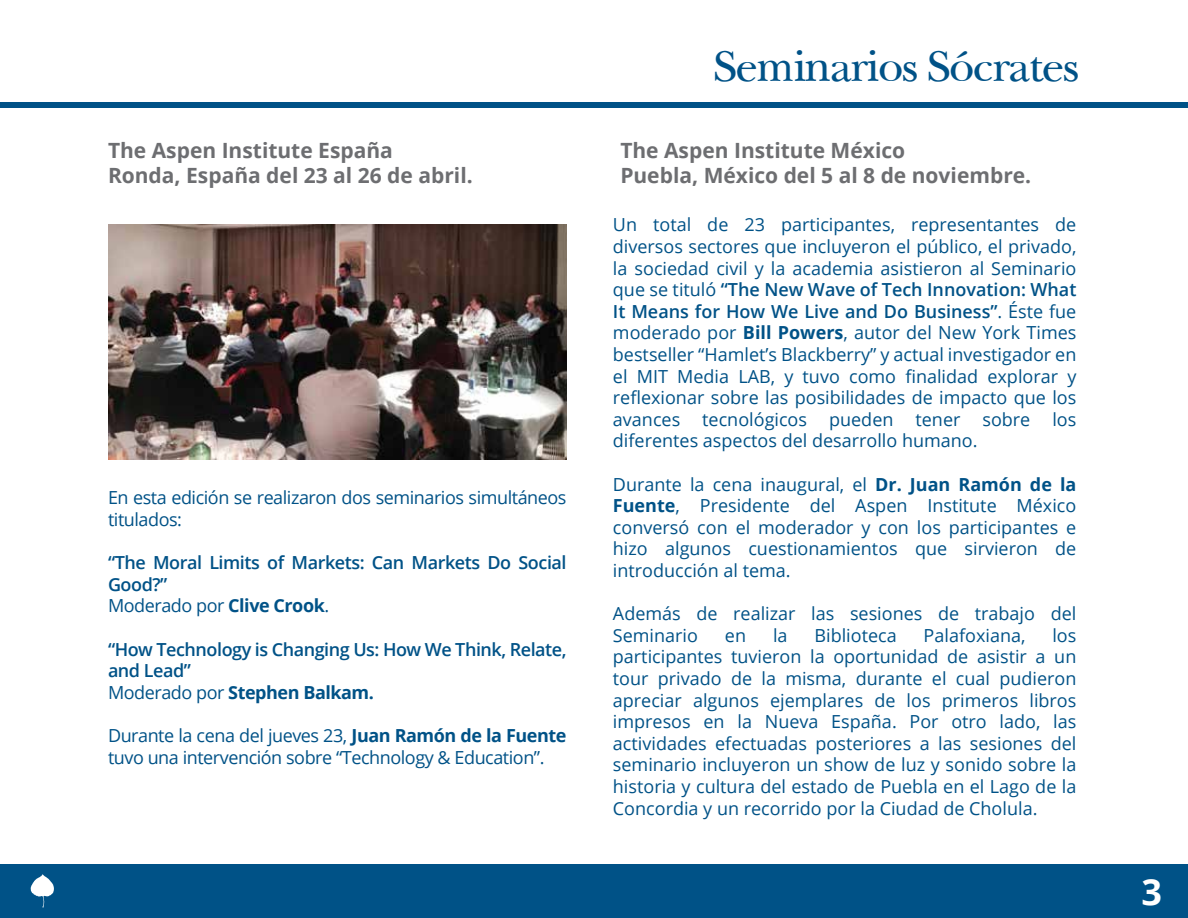
<style>
.page{position:relative;width:1188px;height:918px;background:#fff}
.page>*{position:absolute;margin:0;border:0;box-sizing:border-box;transform-origin:0 0}
.t1{font:45px "New Baskerville";letter-spacing:-.025em;color:#005287}
.t2{font:700 36px "Open Sans";color:#fff}
.t3{font:700 21px/25.2px "Open Sans";color:#6d6e71}
.t4{font:18px/21.6px "Open Sans";color:#005287;text-align:justify}
.t5{font:18px/21.6px "Open Sans";letter-spacing:-.025em;color:#005287}
.t6{font:600 18px/21.6px "Open Sans";letter-spacing:-.025em;color:#005287}
.s1{font-weight:400}
.s2{font-weight:700}
.s3{font-weight:600}
</style>
<div class="page">
<img style="left:108px;top:224px;width:459px;height:236px">
<div style="left:0;top:864px;width:1188px;height:54px;background:#005287"></div>
<svg style="left:30px;top:874px;width:24px;height:34px"></svg>
<div style="left:0;top:103px;width:1188px;height:5px;background:#005287"></div>
<p class="t3" style="left:108px;top:137px;width:366px">The Aspen Institute España<br>Ronda, España del 23 al 26 de abril.</p>
<p class="t5" style="left:108px;top:487px;width:460px">En esta edición se realizaron dos seminarios simultáneos titulados:</p>
<p class="t6" style="left:108px;top:552px;width:460px">“The Moral Limits of Markets: Can Markets Do Social<br>Good?”<br><span class="s1">Moderado por</span> <span class="s2">Clive Crook</span><span class="s1">.</span></p>
<p class="t6" style="left:108px;top:638px;width:460px">“How Technology is Changing Us: How We Think, Relate, and Lead”<br><span class="s1">Moderado por</span> <span class="s2">Stephen Balkam.</span></p>
<p class="t5" style="left:108px;top:724px;width:460px">Durante la cena del jueves 23, <span class="s2">Juan Ramón de la Fuente </span>tuvo una intervención sobre “Technology &amp; Education”.</p>
<h1 class="t1" style="left:713px;top:38px;width:367px">Seminarios Sócrates</h1>
<p class="t3" style="left:620px;top:137px;width:412px">The Aspen Institute México<br>Puebla, México del 5 al 8 de noviembre.</p>
<p class="t4" style="left:613px;top:214px;width:465px">Un total de 23 participantes, representantes de diversos sectores que incluyeron el público, el privado, la sociedad civil y la academia asistieron al Seminario que se tituló <span class="s3">“The New Wave of Tech Innovation: What It Means for How We Live and Do Business”</span>. Éste fue moderado por <span class="s2">Bill Powers</span>, autor del New York Times bestseller “Hamlet’s Blackberry” y actual investigador en el MIT Media LAB, y tuvo como finalidad explorar y reflexionar sobre las posibilidades de impacto que los avances tecnológicos pueden tener sobre los diferentes aspectos del desarrollo humano.</p>
<p class="t4" style="left:613px;top:473px;width:465px">Durante la cena inaugural, el <span class="s2">Dr. Juan Ramón de la Fuente</span>, Presidente del Aspen Institute México conversó con el moderador y con los participantes e hizo algunos cuestionamientos que sirvieron de introducción al tema.</p>
<p class="t4" style="left:613px;top:603px;width:465px">Además de realizar las sesiones de trabajo del<br>Seminario</p>
<p class="t4" style="left:725px;top:624px;width:23px">en</p>
<p class="t4" style="left:773px;top:624px;width:16px">la</p>
<p class="t4" style="left:814px;top:624px;width:84px">Biblioteca</p>
<p class="t4" style="left:924px;top:624px;width:103px">Palafoxiana,</p>
<p class="t4" style="left:613px;top:624px;width:465px;text-indent:439px">los participantes tuvieron la oportunidad de asistir a un tour privado de la misma, durante el cual pudieron apreciar algunos ejemplares de los primeros libros impresos en la Nueva España. Por otro lado, las actividades efectuadas posteriores a las sesiones del seminario incluyeron un show de luz y sonido sobre la historia y cultura del estado de Puebla en el Lago de la Concordia y un recorrido por la Ciudad de Cholula.</p>
<h2 class="t2" style="left:1142px;top:866px;width:22px">3</h2>
</div>
